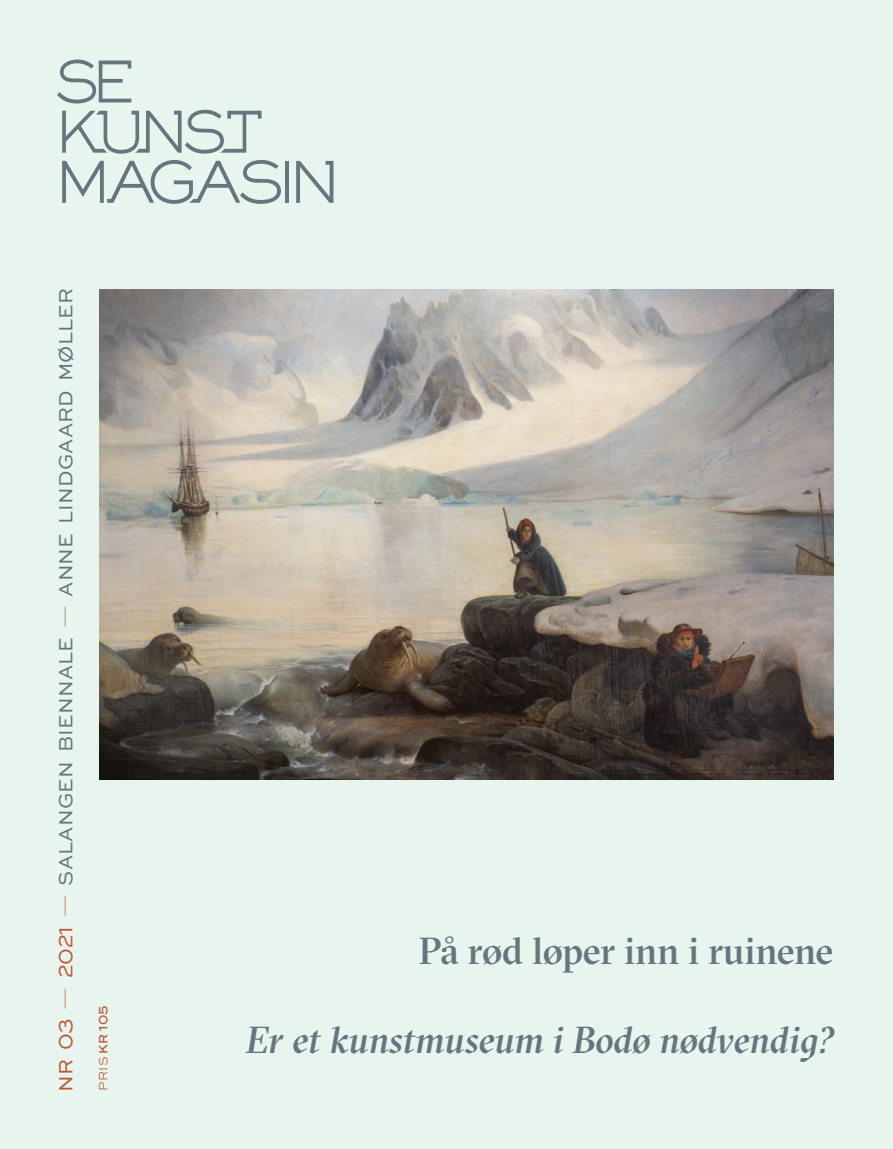
<style>
.page{position:relative;width:893px;height:1149px;background:#fff}
.page>*{position:absolute;margin:0;border:0;box-sizing:border-box;transform-origin:0 0}
.t1{font:italic 500 37.5px "GT Sectra Fine";letter-spacing:-.005em;color:#64777e}
.t2{font:500 37.5px "GT Sectra Fine";letter-spacing:-.01em;color:#64777e}
.t3{font:20.25px "Sweet Sans Pro";letter-spacing:.01em;color:#64777e}
.t4{font:500 12.75px "Sweet Sans Pro";color:#c05636}
.s1{color:#c05636}
.s2{font-weight:100;color:#c05636}
.s3{font-weight:100}
.s4{font-weight:300}
</style>
<div class="page">
<div style="left:0;top:0;width:893px;height:1148px;background:#e8f4ee"></div>
<svg style="left:57px;top:60px;width:74px;height:43px"></svg>
<svg style="left:62px;top:110px;width:200px;height:44px"></svg>
<hr style="left:285px;top:161px;width:4px;height:42px;background:#64777e">
<svg style="left:296px;top:161px;width:37px;height:42px"></svg>
<svg style="left:62px;top:160px;width:219px;height:44px"></svg>
<img style="left:100px;top:290px;width:733px;height:489px">
<p class="t3" style="left:51px;top:1091px;width:805px;rotate:-90deg"><span class="s1">NR 03</span> <span class="s2">—</span> <span class="s1">2021</span> <span class="s2">—</span> SALANGEN BIENNALE <span class="s3">—</span> ANNE LINDGAARD MØLLER</p>
<p class="t4" style="left:94px;top:1090px;width:87px;rotate:-90deg"><span class="s4">PRIS</span> KR 105</p>
<h1 class="t2" style="left:419px;top:926px;width:416px">På rød løper inn i ruinene</h1>
<h1 class="t1" style="left:246px;top:1015px;width:589px">Er et kunstmuseum i Bodø nødvendig?</h1>
</div>
